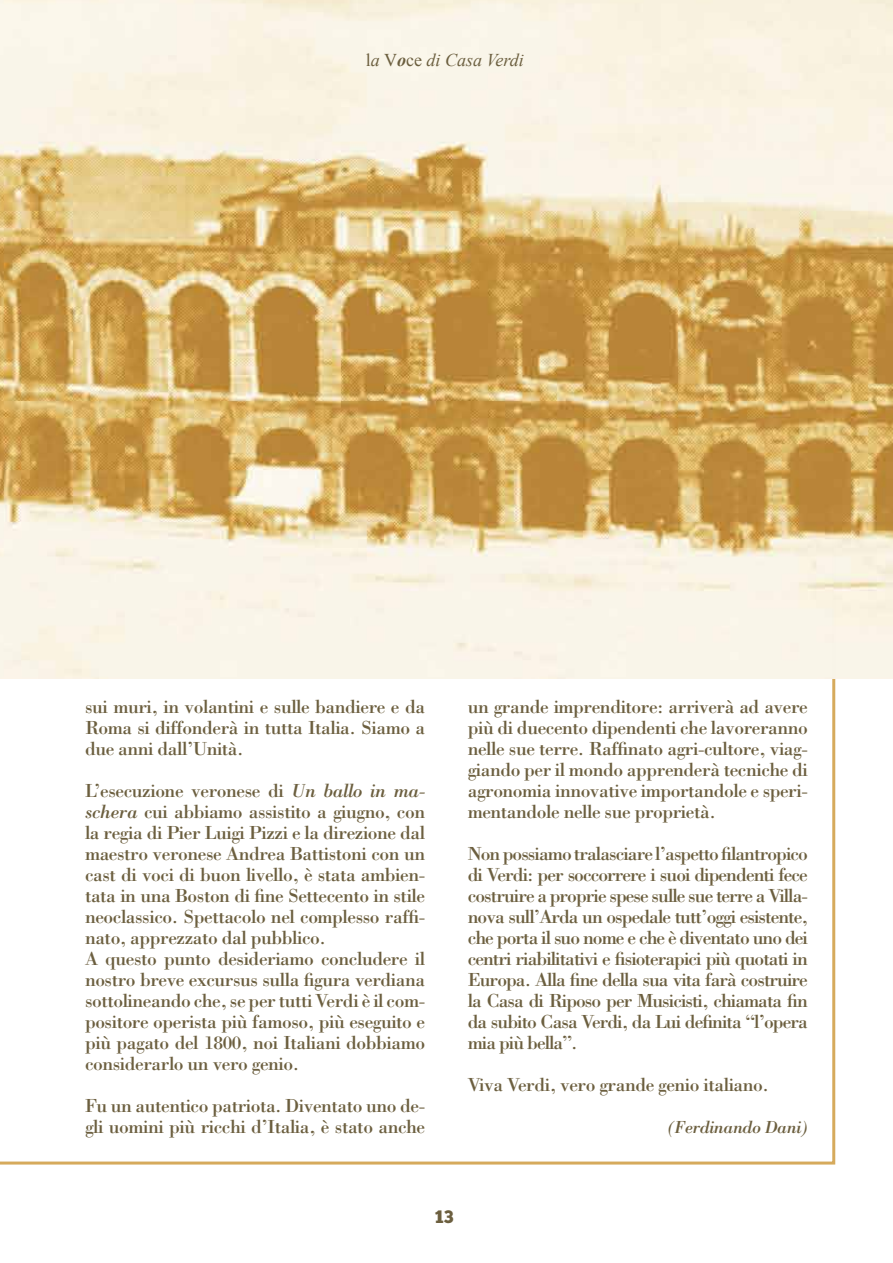
<style>
.page{position:relative;width:893px;height:1263px;background:#fff}
.page>*{position:absolute;margin:0;border:0;box-sizing:border-box;transform-origin:0 0}
.t1{font:19.5px/21px "Bodoni Std";letter-spacing:-.025em;color:#6c5f3f;text-align:justify}
.t2{font:italic 18px "Times New Roman";color:#6c5f3f}
.t3{font:italic 18px "Bodoni Std";letter-spacing:-.025em;color:#6c5f3f}
.t4{font:18px "Chunk Five";color:#6c5f3f}
.s1{font-style:normal}
.s2{font-weight:700}
.s3{font-style:italic}
</style>
<div class="page">
<svg style="left:0;top:679px;width:835px;height:485px"></svg>
<img style="left:0;top:0;width:893px;height:679px">
<p class="t2" style="left:366px;top:48px;width:160px"><span class="s1">l</span>a <span class="s1">V</span><span class="s2">o</span><span class="s1">ce</span> di Casa Verdi</p>
<p class="t1" style="left:85px;top:696px;width:342px">sui muri, in volantini e sulle bandiere e da Roma si diffonderà in tutta Italia. Siamo a due anni dall’Unità.</p>
<p class="t1" style="left:85px;top:780px;width:342px;text-align:left">L’esecuzione veronese di <span class="s3">Un ballo in ma&shy;schera</span> cui abbiamo assistito a giugno, con la regia di Pier Luigi Pizzi e la direzione dal maestro veronese Andrea Battistoni con un cast di voci di buon livello, è stata ambien&shy;tata in una Boston di fine Settecento in stile neoclassico. Spettacolo nel complesso raffi&shy;nato, apprezzato dal pubblico.<br>A questo punto desideriamo concludere il nostro breve excursus sulla figura verdiana sottolineando che, se per tutti Verdi è il com&shy;positore operista più famoso, più eseguito e più pagato del 1800, noi Italiani dobbiamo considerarlo un vero genio.</p>
<p class="t1" style="left:85px;top:1095px;width:342px">Fu un autentico patriota. Diventato uno de&shy;gli uomini più ricchi d’Italia, è stato anche</p>
<p class="t1" style="left:468px;top:696px;width:342px">un grande imprenditore: arriverà ad avere più di duecento dipendenti che lavoreranno nelle sue terre. Raffinato agri-cultore, viag&shy;giando per il mondo apprenderà tecniche di agronomia innovative importandole e speri&shy;mentandole nelle sue proprietà.</p>
<p class="t1" style="left:468px;top:843px;width:342px">Non possiamo tralasciare l’aspetto filantropico di Verdi: per soccorrere i suoi dipendenti fece costruire a proprie spese sulle sue terre a Villa&shy;nova sull’Arda un ospedale tutt’oggi esistente, che porta il suo nome e che è diventato uno dei centri riabilitativi e fisioterapici più quotati in Europa. Alla fine della sua vita farà costruire la Casa di Riposo per Musicisti, chiamata fin da subito Casa Verdi, da Lui definita “l’opera mia più bella”.</p>
<p class="t1" style="left:468px;top:1074px;width:303px">Viva Verdi, vero grande genio italiano.</p>
<p class="t3" style="left:668px;top:1116px;width:142px">(Ferdinando Dani)</p>
<p class="t4" style="left:435px;top:1206px;width:20px">13</p>
</div>
